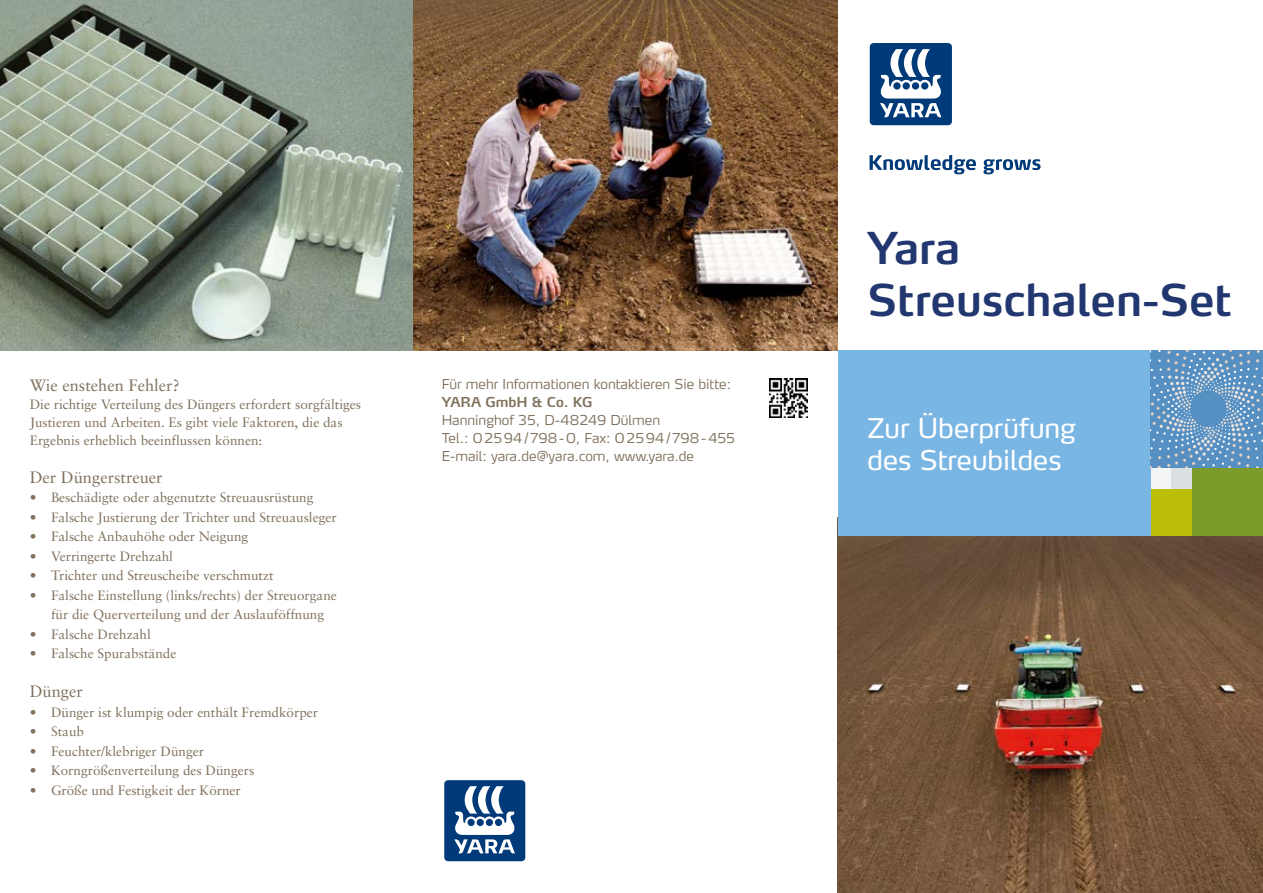
<style>
.page{position:relative;width:1263px;height:893px;background:#fff}
.page>*{position:absolute;margin:0;border:0;box-sizing:border-box;transform-origin:0 0}
.t1{font:600 43.5px/52.2px "Yara Max LF";color:#22376f}
.t2{font:27px/32.4px "Yara Max LF";color:#fff}
.t3{font:16.5px "Sabon LT Pro";color:#80715d}
.t4{font:13.5px/18px "Sabon LT Pro";color:#80715d}
.t5{font:300 13.5px/18px "Yara Max LF";color:#80715d}
.t6{font:600 13.5px "Yara Max LF";color:#80715d}
</style>
<div class="page">
<img style="left:769px;top:378px;width:39px;height:39px">
<img style="left:0;top:0;width:838px;height:350px">
<img style="left:838px;top:536px;width:425px;height:357px">
<div style="left:1150px;top:489px;width:43px;height:47px;background:#bcbe0a"></div>
<div style="left:1193px;top:466px;width:70px;height:70px;background:#7d9b2b"></div>
<div style="left:838px;top:350px;width:312px;height:186px;background:#7ab6e4"></div>
<svg style="left:869px;top:155px;width:171px;height:19px"></svg>
<svg style="left:869px;top:43px;width:83px;height:83px"></svg>
<svg style="left:444px;top:780px;width:82px;height:82px"></svg>
<svg style="left:1150px;top:350px;width:113px;height:152px"></svg>
<p class="t3" style="left:30px;top:375px;width:152px">Wie enstehen Fehler?</p>
<p class="t4" style="left:30px;top:395px;width:333px">Die richtige Verteilung des Düngers erfordert sorgfältiges<br>Justieren und Arbeiten. Es gibt viele Faktoren, die das<br>Ergebnis erheblich beeinflussen können:</p>
<p class="t3" style="left:30px;top:466px;width:134px">Der Düngerstreuer</p>
<p class="t4" style="left:30px;top:488px;width:285px">• Beschädigte oder abgenutzte Streuausrüstung</p>
<p class="t4" style="left:30px;top:507px;width:308px">• Falsche Justierung der Trichter und Streuausleger</p>
<p class="t4" style="left:30px;top:527px;width:220px">• Falsche Anbauhöhe oder Neigung</p>
<p class="t4" style="left:30px;top:546px;width:145px">• Verringerte Drehzahl</p>
<p class="t4" style="left:30px;top:566px;width:245px">• Trichter und Streuscheibe verschmutzt</p>
<p class="t4" style="left:51px;top:585px;width:287px;line-height:19.5px;text-indent:-21px">• Falsche Einstellung (links/rechts) der Streuorgane für die Querverteilung und der Auslauföffnung</p>
<p class="t4" style="left:30px;top:624px;width:123px">• Falsche Drehzahl</p>
<p class="t4" style="left:30px;top:644px;width:148px">• Falsche Spurabstände</p>
<p class="t3" style="left:30px;top:681px;width:55px">Dünger</p>
<p class="t4" style="left:30px;top:702px;width:290px">• Dünger ist klumpig oder enthält Fremdkörper</p>
<p class="t4" style="left:30px;top:722px;width:56px">• Staub</p>
<p class="t4" style="left:30px;top:741px;width:176px">• Feuchter/klebriger Dünger</p>
<p class="t4" style="left:30px;top:761px;width:226px">• Korngrößenverteilung des Düngers</p>
<p class="t4" style="left:30px;top:780px;width:213px">• Größe und Festigkeit der Körner</p>
<p class="t5" style="left:442px;top:375px;width:291px">Für mehr Informationen kontaktieren Sie bitte:</p>
<p class="t6" style="left:442px;top:394px;width:153px">YARA GmbH &amp; Co. KG</p>
<p class="t5" style="left:442px;top:411px;width:295px">Hanninghof 35, D-48249 Dülmen<br>Tel.: 02594/798-0, Fax: 02594/798-455<br>E-mail: yara.de@yara.com, www.yara.de</p>
<h1 class="t1" style="left:867px;top:221px;width:366px">Yara<br>Streuschalen-Set</h1>
<h2 class="t2" style="left:867px;top:411px;width:210px">Zur Überprüfung des Streubildes</h2>
</div>
